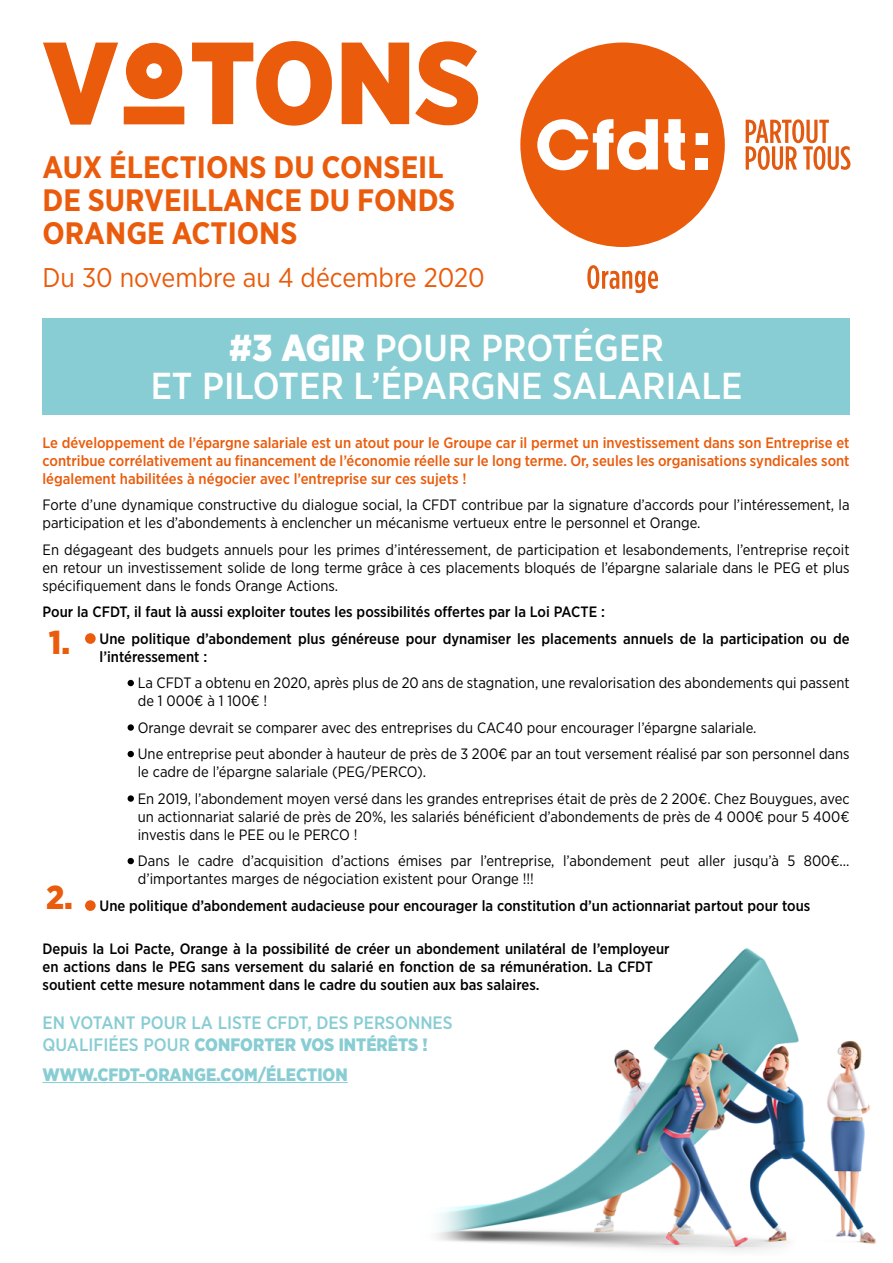
<style>
.page{position:relative;width:893px;height:1263px;background:#fff}
.page>*{position:absolute;margin:0;border:0;box-sizing:border-box;transform-origin:0 0}
.t1{font:900 116.55px "Gotham Narrow";color:#ea5b0b}
.t2{font:500 37.5px/37.5px "Gotham Narrow";color:#fff;text-align:center}
.t3{font:900 33.15px "Gotham Narrow";color:#ea5b0b}
.t4{font:700 30.9px/33px "Gotham Narrow";color:#ea5b0b}
.t5{font:27px "Gotham Narrow";color:#ea5b0b}
.t6{font:500 18px/21.6px "Gotham Narrow";color:#88cdd3}
.t7{font:900 18px "Gotham Narrow";color:#88cdd3}
.t8{font:15px/18px "Gotham Narrow";color:#000}
.t9{font:500 15px/18px "Gotham Narrow";color:#000}
.t10{font:500 15px/18px "Gotham Narrow";color:#ea5b0b;text-align:justify}
.s1{font-family:"CFDT";font-stretch:condensed}
.s2{font-weight:900}
</style>
<div class="page">
<img style="left:437px;top:948px;width:439px;height:303px">
<hr style="left:43px;top:1082px;width:305px;height:1px;background:#88cdd3">
<div style="left:85px;top:633px;width:11px;height:11px;background:#ea5b0b;border-radius:50%"></div>
<svg style="left:128px;top:680px;width:6px;height:6px"></svg>
<div style="left:128px;top:724px;width:6px;height:7px;background:#000;border-radius:50%"></div>
<svg style="left:128px;top:751px;width:6px;height:6px"></svg>
<div style="left:128px;top:795px;width:6px;height:7px;background:#000;border-radius:50%"></div>
<svg style="left:128px;top:858px;width:6px;height:6px"></svg>
<div style="left:85px;top:900px;width:11px;height:11px;background:#ea5b0b;border-radius:50%"></div>
<div style="left:520px;top:43px;width:205px;height:204px;background:#ea5b0b;border-radius:50%"></div>
<svg style="left:664px;top:119px;width:21px;height:51px"></svg>
<div style="left:696px;top:133px;width:12px;height:12px;background:#fff"></div>
<div style="left:696px;top:158px;width:12px;height:11px;background:#fff"></div>
<svg style="left:537px;top:119px;width:121px;height:51px"></svg>
<svg style="left:746px;top:119px;width:104px;height:51px"></svg>
<svg style="left:587px;top:265px;width:71px;height:28px"></svg>
<div style="left:43px;top:318px;width:807px;height:97px;background:#88cdd3"></div>
<h1 class="t1" style="left:43px;top:6px;width:440px">V<span class="s1">O</span>TONS</h1>
<h3 class="t4" style="left:43px;top:150px;width:414px">AUX ÉLECTIONS DU CONSEIL<br>DE SURVEILLANCE DU FONDS<br>ORANGE ACTIONS</h3>
<h3 class="t5" style="left:43px;top:261px;width:444px">Du 30 novembre au 4 décembre 2020</h3>
<h2 class="t2" style="left:151px;top:329px;width:593px"><span class="s2">#3 AGIR</span> POUR PROTÉGER<br>ET PILOTER L’ÉPARGNE SALARIALE</h2>
<p class="t10" style="left:43px;top:433px;width:809px">Le développement de l’épargne salariale est un atout pour le Groupe car il permet un investissement dans son Entreprise et contribue corrélativement au financement de l’économie réelle sur le long terme. Or, seules les organisations syndicales sont légalement habilitées à négocier avec l’entreprise sur ces sujets !</p>
<p class="t8" style="left:43px;top:496px;width:809px">Forte d’une dynamique constructive du dialogue social, la CFDT contribue par la signature d’accords pour l’intéressement, la participation et les d’abondements à enclencher un mécanisme vertueux entre le personnel et Orange.</p>
<p class="t8" style="left:43px;top:540px;width:809px;text-align:justify">En dégageant des budgets annuels pour les primes d’intéressement, de participation et lesabondements, l’entreprise reçoit en retour un investissement solide de long terme grâce à ces placements bloqués de l’épargne salariale dans le PEG et plus spécifiquement dans le fonds Orange Actions.</p>
<p class="t9" style="left:100px;top:599px;width:752px;line-height:26.5px;text-indent:-57px">Pour la CFDT, il faut là aussi exploiter toutes les possibilités offertes par la Loi PACTE :<br>Une politique d’abondement plus généreuse pour dynamiser les placements annuels de la participation ou de</p>
<p class="t9" style="left:100px;top:647px;width:109px">l’intéressement :</p>
<p class="t8" style="left:138px;top:674px;width:713px">La CFDT a obtenu en 2020, après plus de 20 ans de stagnation, une revalorisation des abondements qui passent de 1 000€ à 1 100€ !</p>
<p class="t8" style="left:138px;top:714px;width:713px;line-height:26.5px">Orange devrait se comparer avec des entreprises du CAC40 pour encourager l’épargne salariale.<br>Une entreprise peut abonder à hauteur de près de 3 200€ par an tout versement réalisé par son personnel dans</p>
<p class="t8" style="left:138px;top:758px;width:713px;line-height:26.5px">le cadre de l’épargne salariale (PEG/PERCO).<br>En 2019, l’abondement moyen versé dans les grandes entreprises était de près de 2 200€. Chez Bouygues, avec</p>
<p class="t8" style="left:138px;top:807px;width:713px">un actionnariat salarié de près de 20%, les salariés bénéficient d’abondements de près de 4 000€ pour 5 400€ investis dans le PEE ou le PERCO !</p>
<p class="t8" style="left:138px;top:852px;width:713px">Dans le cadre d’acquisition d’actions émises par l’entreprise, l’abondement peut aller jusqu’à 5 800€… d’importantes marges de négociation existent pour Orange !!!</p>
<p class="t9" style="left:100px;top:896px;width:712px">Une politique d’abondement audacieuse pour encourager la constitution d’un actionnariat partout pour tous</p>
<p class="t9" style="left:43px;top:940px;width:629px">Depuis la Loi Pacte, Orange à la possibilité de créer un abondement unilatéral de l’employeur en actions dans le PEG sans versement du salarié en fonction de sa rémunération. La CFDT soutient cette mesure notamment dans le cadre du soutien aux bas salaires.</p>
<p class="t6" style="left:43px;top:1012px;width:412px">EN VOTANT POUR LA LISTE CFDT, DES PERSONNES<br>QUALIFIÉES POUR <span class="s2">CONFORTER VOS INTÉRÊTS !</span></p>
<p class="t7" style="left:43px;top:1062px;width:307px">WWW.CFDT-ORANGE.COM/ÉLECTION</p>
<h3 class="t3" style="left:49px;top:620px;width:23px">1.</h3>
<h3 class="t3" style="left:46px;top:876px;width:28px">2.</h3>
</div>
